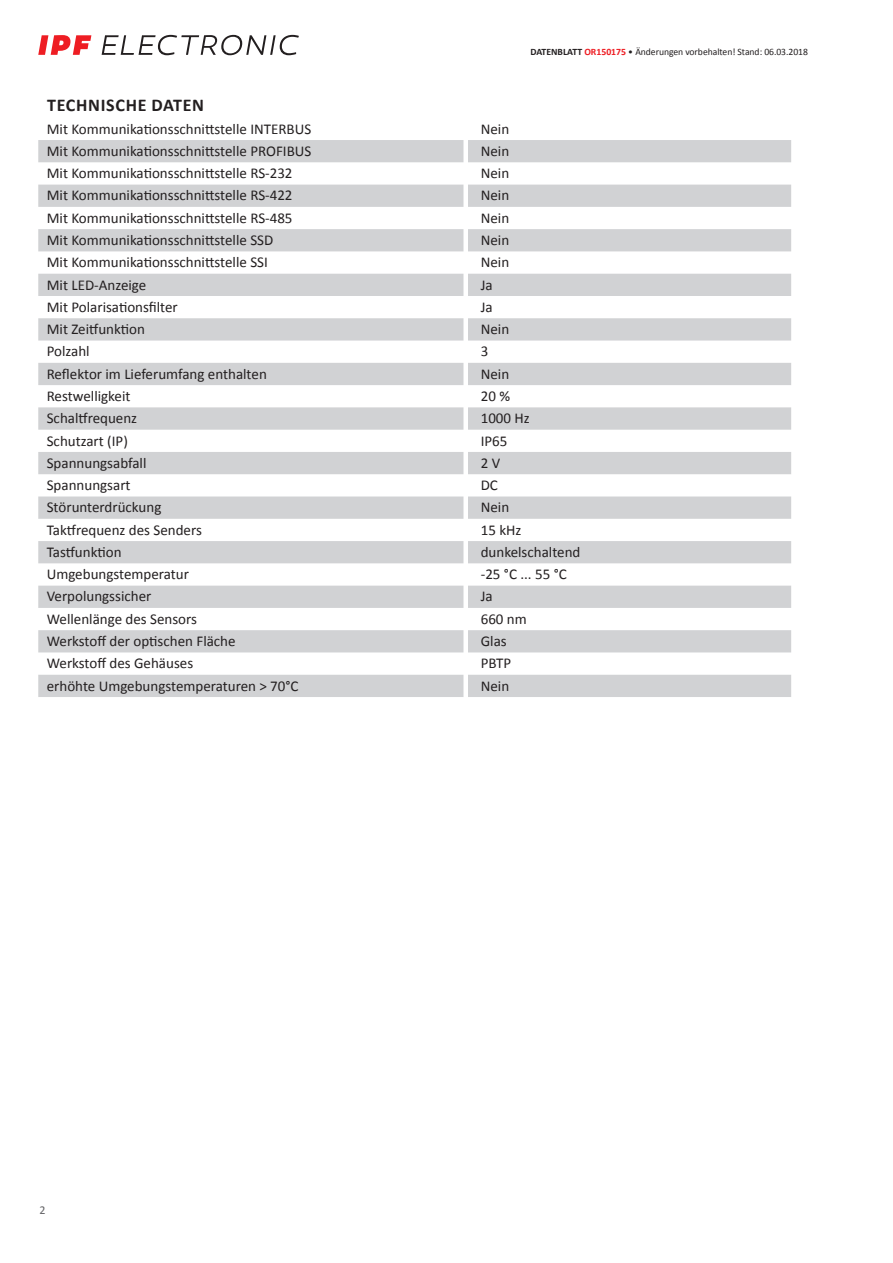
<style>
.page{position:relative;width:893px;height:1263px;background:#fff}
.page>*{position:absolute;margin:0;border:0;box-sizing:border-box;transform-origin:0 0}
.t1{font:700 18px "Calibri";letter-spacing:.04em;color:#231f20}
.t2{font:15px "Calibri";color:#231f20}
.t3{font:12px "Calibri";color:#636366}
.t4{font:9.75px "Calibri";letter-spacing:-.005em;color:#231f20}
.s1{font-weight:700}
.s2{font-weight:700;color:#ee1d23}
</style>
<div class="page">
<svg style="left:102px;top:35px;width:197px;height:20px"></svg>
<svg style="left:38px;top:35px;width:53px;height:20px"></svg>
<svg style="left:38px;top:140px;width:753px;height:557px;fill:#d6d7d9"></svg>
<p class="t4" style="left:531px;top:45px;width:279px"><span class="s1">DATENBLATT</span> <span class="s2">OR150175</span> • Änderungen vorbehalten! Stand: 06.03.2018</p>
<p class="t1" style="left:47px;top:93px;width:159px">TECHNISCHE DATEN</p>
<p class="t2" style="left:47px;top:118px;width:266px">Mit Kommunikationsschnittstelle INTERBUS</p>
<p class="t2" style="left:481px;top:118px;width:30px">Nein</p>
<p class="t2" style="left:47px;top:141px;width:266px">Mit Kommunikationsschnittstelle PROFIBUS</p>
<p class="t2" style="left:481px;top:141px;width:30px">Nein</p>
<p class="t2" style="left:47px;top:163px;width:247px">Mit Kommunikationsschnittstelle RS-232</p>
<p class="t2" style="left:481px;top:163px;width:30px">Nein</p>
<p class="t2" style="left:47px;top:185px;width:247px">Mit Kommunikationsschnittstelle RS-422</p>
<p class="t2" style="left:481px;top:185px;width:30px">Nein</p>
<p class="t2" style="left:47px;top:207px;width:247px">Mit Kommunikationsschnittstelle RS-485</p>
<p class="t2" style="left:481px;top:207px;width:30px">Nein</p>
<p class="t2" style="left:47px;top:230px;width:228px">Mit Kommunikationsschnittstelle SSD</p>
<p class="t2" style="left:481px;top:230px;width:30px">Nein</p>
<p class="t2" style="left:47px;top:252px;width:223px">Mit Kommunikationsschnittstelle SSI</p>
<p class="t2" style="left:481px;top:252px;width:30px">Nein</p>
<p class="t2" style="left:47px;top:274px;width:101px">Mit LED-Anzeige</p>
<p class="t2" style="left:481px;top:274px;width:13px">Ja</p>
<p class="t2" style="left:47px;top:296px;width:133px">Mit Polarisationsfilter</p>
<p class="t2" style="left:481px;top:296px;width:13px">Ja</p>
<p class="t2" style="left:47px;top:319px;width:100px">Mit Zeitfunktion</p>
<p class="t2" style="left:481px;top:319px;width:30px">Nein</p>
<p class="t2" style="left:47px;top:341px;width:44px">Polzahl</p>
<p class="t2" style="left:481px;top:341px;width:9px">3</p>
<p class="t2" style="left:47px;top:363px;width:222px">Reflektor im Lieferumfang enthalten</p>
<p class="t2" style="left:481px;top:363px;width:30px">Nein</p>
<p class="t2" style="left:47px;top:386px;width:85px">Restwelligkeit</p>
<p class="t2" style="left:481px;top:386px;width:31px">20 %</p>
<p class="t2" style="left:47px;top:408px;width:92px">Schaltfrequenz</p>
<p class="t2" style="left:481px;top:408px;width:51px">1000 Hz</p>
<p class="t2" style="left:47px;top:430px;width:83px">Schutzart (IP)</p>
<p class="t2" style="left:481px;top:430px;width:28px">IP65</p>
<p class="t2" style="left:47px;top:452px;width:101px">Spannungsabfall</p>
<p class="t2" style="left:481px;top:452px;width:21px">2V</p>
<p class="t2" style="left:47px;top:475px;width:85px">Spannungsart</p>
<p class="t2" style="left:481px;top:475px;width:19px">DC</p>
<p class="t2" style="left:47px;top:497px;width:116px">Störunterdrückung</p>
<p class="t2" style="left:481px;top:497px;width:30px">Nein</p>
<p class="t2" style="left:47px;top:519px;width:157px">Taktfrequenz des Senders</p>
<p class="t2" style="left:481px;top:519px;width:42px">15 kHz</p>
<p class="t2" style="left:47px;top:541px;width:76px">Tastfunktion</p>
<p class="t2" style="left:481px;top:541px;width:101px">dunkelschaltend</p>
<p class="t2" style="left:47px;top:564px;width:144px">Umgebungstemperatur</p>
<p class="t2" style="left:481px;top:564px;width:88px">-25 °C ... 55 °C</p>
<p class="t2" style="left:47px;top:586px;width:106px">Verpolungssicher</p>
<p class="t2" style="left:481px;top:586px;width:13px">Ja</p>
<p class="t2" style="left:47px;top:608px;width:152px">Wellenlänge des Sensors</p>
<p class="t2" style="left:481px;top:608px;width:48px">660 nm</p>
<p class="t2" style="left:47px;top:631px;width:190px">Werkstoff der optischen Fläche</p>
<p class="t2" style="left:481px;top:631px;width:27px">Glas</p>
<p class="t2" style="left:47px;top:653px;width:148px">Werkstoff des Gehäuses</p>
<p class="t2" style="left:481px;top:653px;width:32px">PBTP</p>
<p class="t2" style="left:47px;top:675px;width:253px">erhöhte Umgebungstemperaturen &gt; 70°C</p>
<p class="t2" style="left:481px;top:675px;width:30px">Nein</p>
<p class="t3" style="left:39px;top:1201px;width:8px">2</p>
</div>
